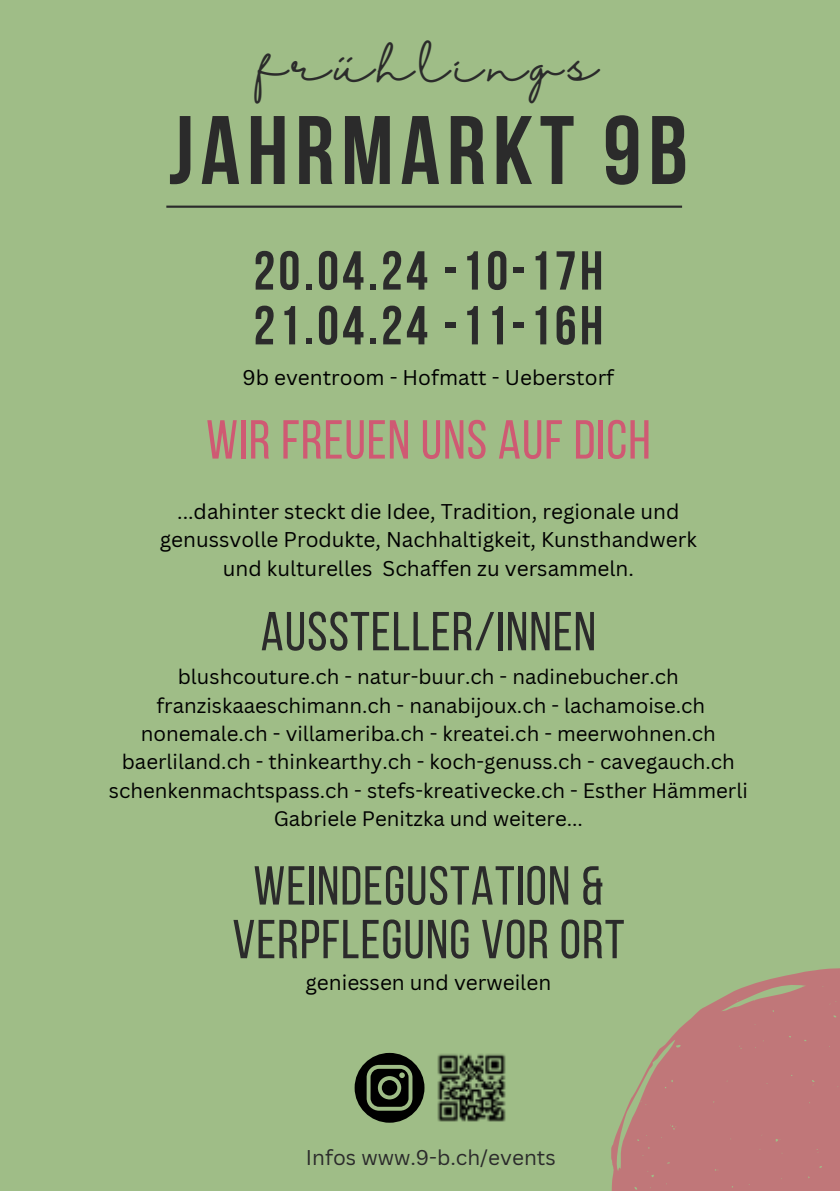
<style>
.page{position:relative;width:840px;height:1191px;background:#fff}
.page>*{position:absolute;margin:0;border:0;box-sizing:border-box;transform-origin:0 0}
.t1{font:700 97px "Bebas Neue";letter-spacing:.07em;color:#2b2b2b}
.t2{font:54.8px/53.6px "Bebas Neue";letter-spacing:.02em;color:#2b2b2b;text-align:center}
.t3{font:700 54.8px "Bebas Neue";letter-spacing:.06em;color:#2b2b2b}
.t4{font:54.8px "Bebas Neue";letter-spacing:.02em;color:#cf5a73}
.t5{font:46.2px "Halimun";letter-spacing:.115em;color:#2b2b2b}
.t6{font:20.8px/28.4px "Canva Sans";color:#000;text-align:center}
.t7{font:20.8px "Canva Sans";color:#2b2b2b}
.t8{font:20.4px/28.4px "Canva Sans";color:#000;text-align:center}
</style>
<div class="page">
<div style="left:0;top:0;width:839px;height:1191px;background:#9fbd87"></div>
<img style="left:437px;top:1054px;width:69px;height:68px">
<svg style="left:354px;top:1053px;width:70px;height:69px"></svg>
<svg style="left:611px;top:968px;width:228px;height:223px;fill:#c07779"></svg>
<hr style="left:166px;top:206px;width:515px;height:2px;background:#2b2b2b">
<h3 class="t5" style="left:258px;top:39px;width:340px">frühlings</h3>
<h1 class="t1" style="left:169px;top:97px;width:520px">JAHRMARKT 9B</h1>
<h2 class="t3" style="left:253px;top:241px;width:351px">20.04.24 -10-17H</h2>
<h2 class="t3" style="left:253px;top:295px;width:351px">21.04.24 -11-16H</h2>
<p class="t6" style="left:242px;top:363px;width:373px">9b eventroom - Hofmatt - Ueberstorf</p>
<h2 class="t4" style="left:206px;top:410px;width:446px">WIR FREUEN UNS AUF DICH</h2>
<p class="t6" style="left:160px;top:497px;width:538px">...dahinter steckt die Idee, Tradition, regionale und genussvolle Produkte, Nachhaltigkeit, Kunsthandwerk und kulturelles Schaffen zu versammeln.</p>
<h2 class="t2" style="left:260px;top:604px;width:337px">AUSSTELLER/INNEN</h2>
<p class="t8" style="left:109px;top:662px;width:640px">blushcouture.ch - natur-buur.ch - nadinebucher.ch franziskaaeschimann.ch - nanabijoux.ch - lachamoise.ch nonemale.ch - villameriba.ch - kreatei.ch - meerwohnen.ch baerliland.ch - thinkearthy.ch - koch-genuss.ch - cavegauch.ch schenkenmachtspass.ch - stefs-kreativecke.ch - Esther Hämmerli Gabriele Penitzka und weitere...</p>
<h2 class="t2" style="left:232px;top:858px;width:393px">WEINDEGUSTATION &amp;<br>VERPFLEGUNG VOR ORT</h2>
<p class="t6" style="left:305px;top:968px;width:247px">geniessen und verweilen</p>
<p class="t7" style="left:306px;top:1145px;width:251px">Infos www.9-b.ch/events</p>
</div>
